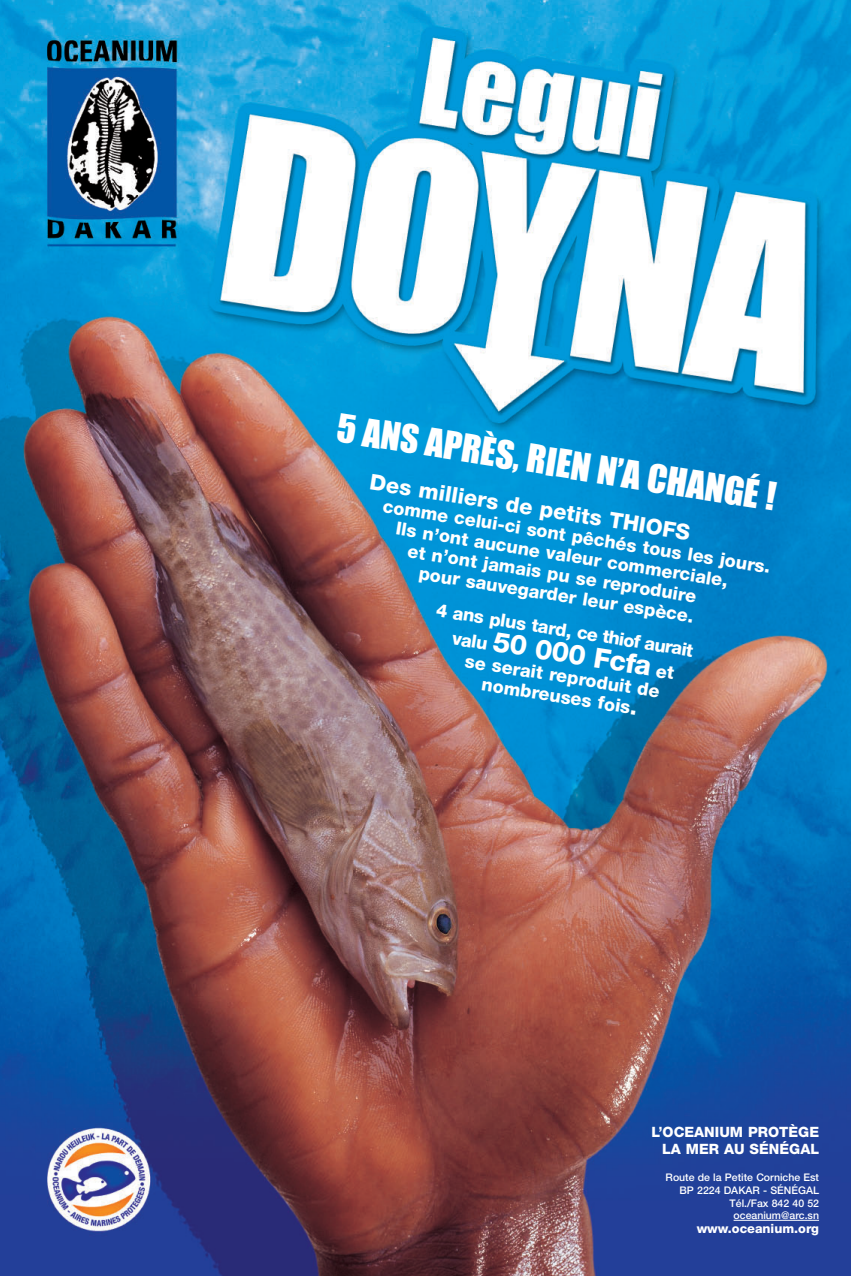
<style>
.page{position:relative;width:851px;height:1276px;background:#fff}
.page>*{position:absolute;margin:0;border:0;box-sizing:border-box;transform-origin:0 0}
.t1{font:36px "Impact";color:#fff}
.t2{font:800 27.75px "Helvetica Neue";color:#fff}
.t3{font:800 21.75px "Helvetica Neue";color:#fff}
.t4{font:800 18px/20.2px "Helvetica Neue";color:#fff;text-align:center}
.t5{font:800 14.25px/17.1px "Helvetica Neue";color:#fff;text-align:right}
.t6{font:800 12.75px "Helvetica Neue";color:#fff}
.t7{font:500 10.5px/12.6px "Helvetica Neue";color:#fff;text-align:right}
.s1{font-size:18px}
.s2{font-size:21.75px}
</style>
<div class="page">
<img style="left:0;top:0;width:850px;height:1276px">
<hr style="left:733px;top:1220px;width:65px;height:1px;background:#fff">
<svg style="left:798px;top:1220px;width:21px;height:1px"></svg>
<h1 class="t1" style="left:340px;top:408px;width:445px;rotate:9deg">5 ANS APRÈS, RIEN N’A CHANGÉ !</h1>
<p class="t3" style="left:371px;top:474px;width:325px;rotate:9deg">Des milliers de petits THIOFS</p>
<p class="t4" style="left:384px;top:497px;width:393px;rotate:9deg">comme celui-ci sont pêchés tous les jours.</p>
<p class="t4" style="left:397px;top:520px;width:337px;rotate:9deg">Ils n’ont aucune valeur commerciale,</p>
<p class="t4" style="left:409px;top:542px;width:293px;rotate:9deg">et n’ont jamais pu se reproduire</p>
<p class="t4" style="left:420px;top:564px;width:279px;rotate:9deg">pour sauvegarder leur espèce.</p>
<p class="t4" style="left:438px;top:601px;width:261px;rotate:9deg">4 ans plus tard, ce thiof aurait</p>
<h2 class="t2" style="left:454px;top:625px;width:226px;rotate:9deg"><span class="s1">valu</span> 50 000 Fcfa <span class="s1">et</span></h2>
<p class="t4" style="left:466px;top:652px;width:198px;rotate:9deg">se serait reproduit de nombreuses fois<span class="s2">.</span></p>
<p class="t5" style="left:651px;top:1125px;width:169px">L’OCEANIUM PROTÈGE<br>LA MER AU SÉNÉGAL</p>
<p class="t7" style="left:665px;top:1172px;width:155px">Route de la Petite Corniche Est<br>BP 2224 DAKAR - SÉNÉGAL<br>Tél./Fax 842 40 52 oceanium@arc.sn</p>
<p class="t6" style="left:696px;top:1224px;width:124px">www.oceanium.org</p>
</div>
